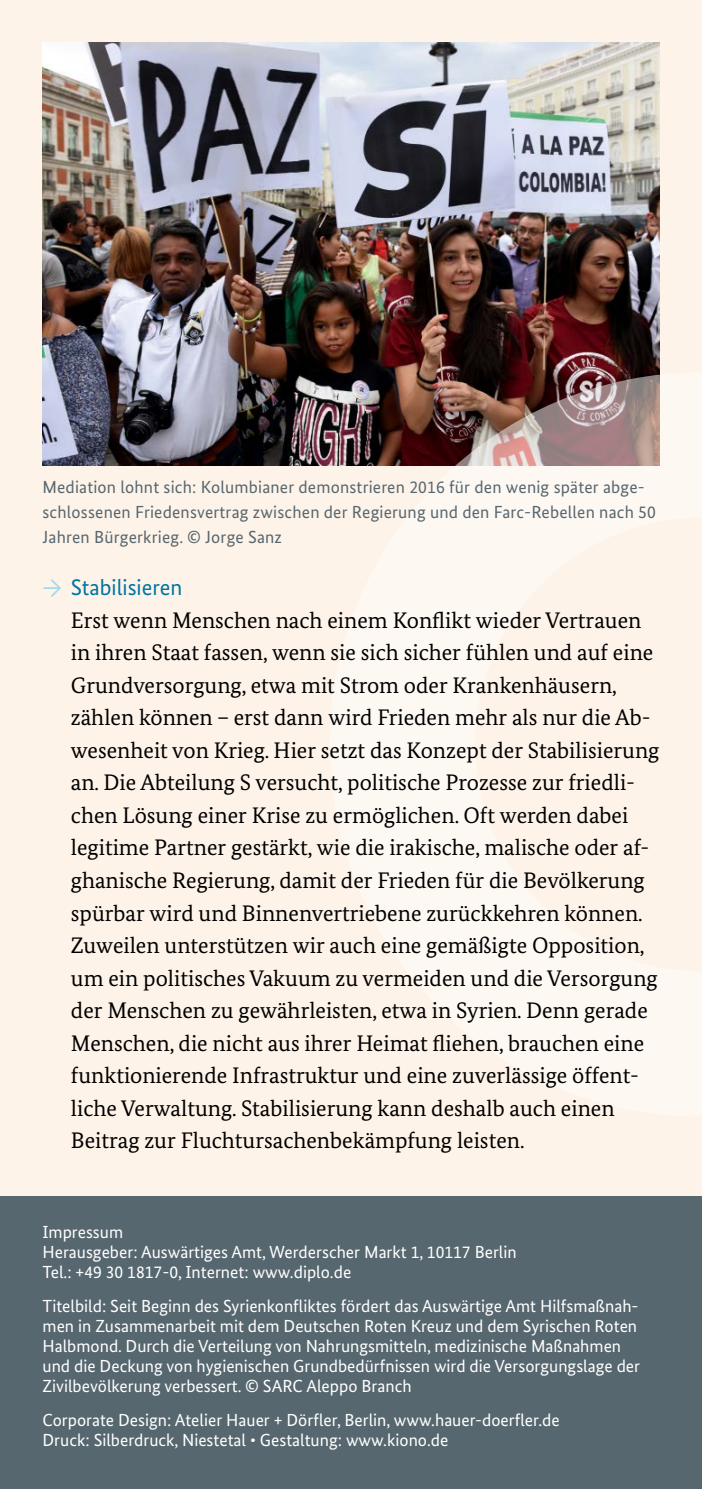
<style>
.page{position:relative;width:702px;height:1489px;background:#fff}
.page>*{position:absolute;margin:0;border:0;box-sizing:border-box;transform-origin:0 0}
.t1{font:22.5px/32.5px "Bundes Serif";color:#000}
.Impressum{font:17.5px/20px "Bundes Sans";color:#fff}
.Bildunterschrift{font:17.5px/25px "Bundes Sans";letter-spacing:.01em;color:#57676f}
.s1{font-family:"Bundes Sans";font-size:25px;color:#a3d9ec}
.s2{font-family:"Bundes Sans";color:#0076a0}
</style>
<div class="page">
<div style="left:0;top:0;width:702px;height:1488px;background:#fef3e8"></div>
<img style="left:43px;top:43px;width:616px;height:422px">
<svg style="left:330px;top:372px;width:372px;height:744px"></svg>
<div style="left:0;top:1196px;width:702px;height:292px;background:#57676f"></div>
<p class="Bildunterschrift" style="left:43px;top:474px;width:615px">Mediation lohnt sich: Kolumbianer demonstrieren 2016 für den wenig später abge&shy;schlossenen Friedensvertrag zwischen der Regierung und den Farc-Rebellen nach 50<br>Jahren Bürgerkrieg. © Jorge Sanz</p>
<p class="t1" style="left:71px;top:571px;width:590px;text-indent:-28px"><span class="s1">→</span> <span class="s2">Stabilisieren<br></span>Erst wenn Menschen nach einem Konflikt wieder Vertrauen in ihren Staat fassen, wenn sie sich sicher fühlen und auf eine Grundversorgung, etwa mit Strom oder Krankenhäusern, zählen können – erst dann wird Frieden mehr als nur die Ab&shy;wesenheit von Krieg. Hier setzt das Konzept der Stabilisierung an. Die Abteilung S versucht, politische Prozesse zur friedli&shy;chen Lösung einer Krise zu ermöglichen. Oft werden dabei legitime Partner gestärkt, wie die irakische, malische oder af&shy;ghanische Regierung, damit der Frieden für die Bevölkerung spürbar wird und Binnenvertriebene zurückkehren können.<br>Zuweilen unterstützen wir auch eine gemäßigte Opposition, um ein politisches Vakuum zu vermeiden und die Versorgung der Menschen zu gewährleisten, etwa in Syrien. Denn gerade Menschen, die nicht aus ihrer Heimat fliehen, brauchen eine funktionierende Infrastruktur und eine zuverlässige öffent&shy;liche Verwaltung. Stabilisierung kann deshalb auch einen Beitrag zur Fluchtursachenbekämpfung leisten.</p>
<p class="Impressum" style="left:43px;top:1221px;width:82px">Impressum</p>
<p class="Impressum" style="left:43px;top:1241px;width:475px">Herausgeber: Auswärtiges Amt, Werderscher Markt 1, 10117 Berlin</p>
<p class="Impressum" style="left:43px;top:1261px;width:310px">Tel.: +49 30 1817-0, Internet: www.diplo.de</p>
<p class="Impressum" style="left:43px;top:1295px;width:599px">Titelbild: Seit Beginn des Syrienkonfliktes fördert das Auswärtige Amt Hilfsmaßnah&shy;men in Zusammenarbeit mit dem Deutschen Roten Kreuz und dem Syrischen Roten Halbmond. Durch die Verteilung von Nahrungsmitteln, medizinische Maßnahmen und die Deckung von hygienischen Grundbedürfnissen wird die Versorgungslage der Zivilbevölkerung verbessert. © SARC Aleppo Branch</p>
<p class="Impressum" style="left:43px;top:1409px;width:518px">Corporate Design: Atelier Hauer + Dörfler, Berlin, www.hauer-doerfler.de</p>
<p class="Impressum" style="left:43px;top:1429px;width:407px">Druck: Silberdruck, Niestetal • Gestaltung: www.kiono.de</p>
</div>
